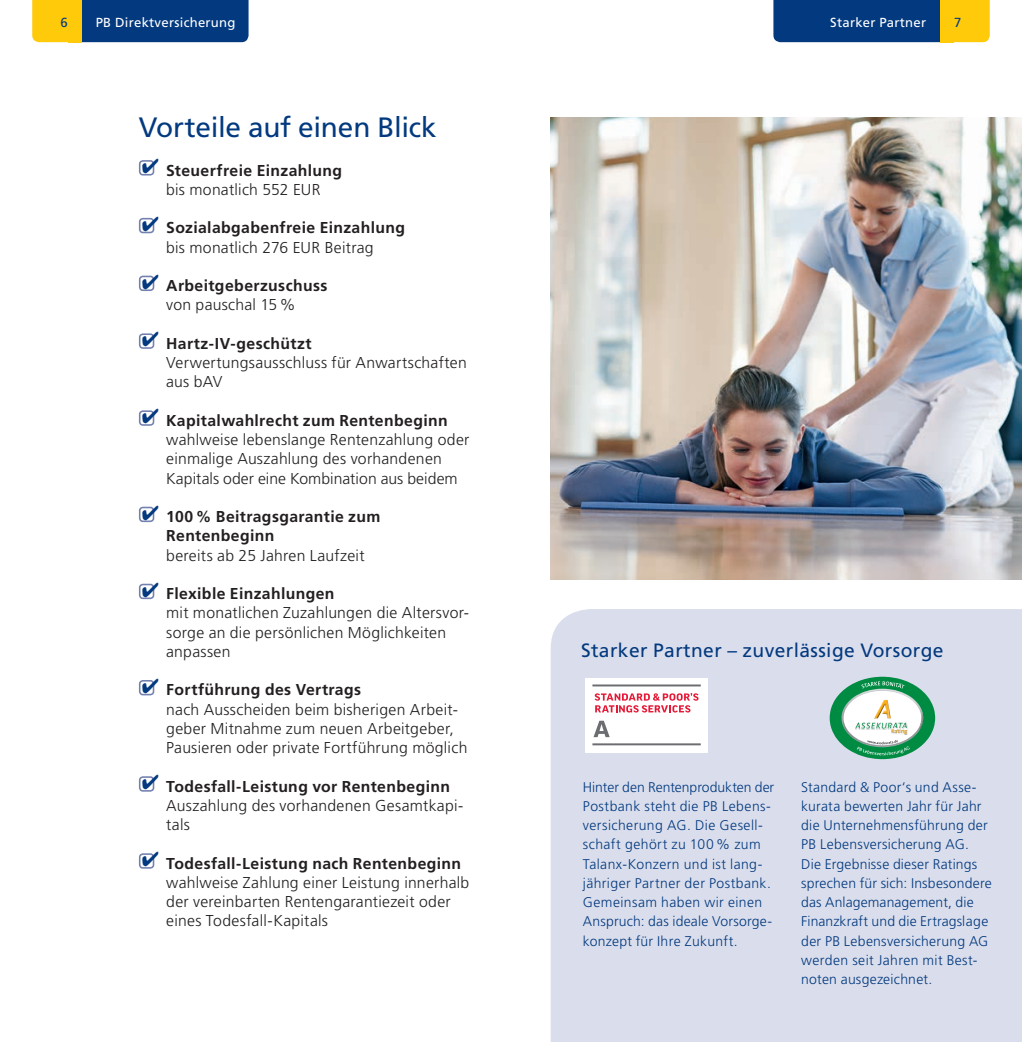
<style>
.page{position:relative;width:1022px;height:1042px;background:#fff}
.page>*{position:absolute;margin:0;border:0;box-sizing:border-box;transform-origin:0 0}
.t1{font:28px "Frutiger LT Std";letter-spacing:-.01em;color:#03397e}
.t2{font:19.25px "Frutiger LT Std";letter-spacing:.02em;color:#03397e}
.t3{font:300 15.75px/19.2px "Frutiger LT Std";letter-spacing:.015em;color:#231f20}
.t4{font:700 15.75px/19.2px "Frutiger LT Std";letter-spacing:.025em;color:#231f20}
.t5{font:300 14px/19.2px "Frutiger LT Std";letter-spacing:.02em;color:#03397e}
.t6{font:13.12px "Frutiger LT Std";letter-spacing:.02em;color:#fff}
.t7{font:13.12px "Frutiger LT Std";color:#03397e}
</style>
<div class="page">
<div style="left:551px;top:609px;width:471px;height:433px;background:#dadeec"></div>
<div style="left:585px;top:678px;width:123px;height:74px;background:#fff"></div>
<svg style="left:595px;top:693px;width:103px;height:19px"></svg>
<hr style="left:592px;top:684px;width:109px;height:2px;background:#6c6d70">
<hr style="left:592px;top:743px;width:109px;height:2px;background:#6c6d70">
<svg style="left:593px;top:721px;width:17px;height:16px"></svg>
<img style="left:551px;top:118px;width:471px;height:462px">
<div style="left:139px;top:160px;width:15px;height:15px;border:2px solid #7381b0;border-radius:3px"></div>
<div style="left:139px;top:218px;width:15px;height:15px;border:2px solid #7381b0;border-radius:3px"></div>
<div style="left:139px;top:276px;width:15px;height:15px;border:2px solid #7381b0;border-radius:3px"></div>
<div style="left:139px;top:410px;width:15px;height:16px;border:2px solid #7381b0;border-radius:3px"></div>
<div style="left:139px;top:333px;width:15px;height:16px;border:2px solid #7381b0;border-radius:3px"></div>
<div style="left:139px;top:507px;width:15px;height:15px;border:2px solid #7381b0;border-radius:3px"></div>
<div style="left:139px;top:584px;width:15px;height:15px;border:2px solid #7381b0;border-radius:3px"></div>
<div style="left:139px;top:680px;width:15px;height:15px;border:2px solid #7381b0;border-radius:3px"></div>
<div style="left:139px;top:776px;width:15px;height:15px;border:2px solid #7381b0;border-radius:3px"></div>
<div style="left:139px;top:853px;width:15px;height:15px;border:2px solid #7381b0;border-radius:3px"></div>
<svg style="left:32px;top:0;width:217px;height:42px;background:#30536a"></svg>
<div style="left:68px;top:0;width:14px;height:42px;background:#feca0a"></div>
<svg style="left:773px;top:0;width:217px;height:42px;background:#30536a"></svg>
<div style="left:940px;top:0;width:14px;height:42px;background:#feca0a"></div>
<svg style="left:830px;top:677px;width:105px;height:82px"></svg>
<svg style="left:142px;top:160px;width:13px;height:13px"></svg>
<svg style="left:142px;top:217px;width:13px;height:14px"></svg>
<svg style="left:142px;top:275px;width:13px;height:14px"></svg>
<svg style="left:142px;top:410px;width:13px;height:13px"></svg>
<svg style="left:142px;top:333px;width:13px;height:13px"></svg>
<svg style="left:142px;top:506px;width:13px;height:14px"></svg>
<svg style="left:142px;top:583px;width:13px;height:14px"></svg>
<svg style="left:142px;top:680px;width:13px;height:13px"></svg>
<svg style="left:142px;top:776px;width:13px;height:13px"></svg>
<svg style="left:142px;top:853px;width:13px;height:13px"></svg>
<p class="t7" style="left:61px;top:15px;width:9px">6</p>
<p class="t6" style="left:96px;top:15px;width:141px">PB Direktversicherung</p>
<p class="t6" style="left:830px;top:15px;width:97px">Starker Partner</p>
<p class="t7" style="left:954px;top:15px;width:9px">7</p>
<h1 class="t1" style="left:139px;top:111px;width:299px">Vorteile auf einen Blick</h1>
<p class="t4" style="left:166px;top:160px;width:177px">Steuerfreie Einzahlung</p>
<p class="t3" style="left:166px;top:180px;width:156px">bis monatlich 552 EUR</p>
<p class="t4" style="left:166px;top:218px;width:240px">Sozialabgabenfreie Einzahlung</p>
<p class="t3" style="left:166px;top:238px;width:209px">bis monatlich 276 EUR Beitrag</p>
<p class="t4" style="left:166px;top:276px;width:163px">Arbeitgeberzuschuss</p>
<p class="t3" style="left:166px;top:295px;width:131px">von pauschal 15%</p>
<p class="t4" style="left:166px;top:334px;width:147px">Hartz-IV-geschützt</p>
<p class="t3" style="left:166px;top:353px;width:302px">Verwertungsausschluss für Anwartschaften aus bAV</p>
<p class="t4" style="left:166px;top:411px;width:283px">Kapitalwahlrecht zum Rentenbeginn</p>
<p class="t3" style="left:166px;top:430px;width:305px">wahlweise lebenslange Rentenzahlung oder einmalige Auszahlung des vorhandenen<br>Kapitals oder eine Kombination aus beidem</p>
<p class="t4" style="left:166px;top:507px;width:216px">100% Beitragsgarantie zum<br>Rentenbeginn</p>
<p class="t3" style="left:166px;top:546px;width:200px">bereits ab 25 Jahren Laufzeit</p>
<p class="t4" style="left:166px;top:584px;width:170px">Flexible Einzahlungen</p>
<p class="t3" style="left:166px;top:603px;width:304px">mit monatlichen Zuzahlungen die Altersvor&shy;sorge an die persönlichen Möglichkeiten anpassen</p>
<p class="t4" style="left:166px;top:680px;width:196px">Fortführung des Vertrags</p>
<p class="t3" style="left:166px;top:700px;width:303px">nach Ausscheiden beim bisherigen Arbeit&shy;geber Mitnahme zum neuen Arbeitgeber,<br>Pausieren oder private Fortführung möglich</p>
<p class="t4" style="left:166px;top:776px;width:285px">Todesfall-Leistung vor Rentenbeginn</p>
<p class="t3" style="left:166px;top:796px;width:299px">Auszahlung des vorhandenen Gesamtkapi&shy;tals</p>
<p class="t4" style="left:166px;top:853px;width:296px">Todesfall-Leistung nach Rentenbeginn</p>
<p class="t3" style="left:166px;top:873px;width:305px">wahlweise Zahlung einer Leistung innerhalb der vereinbarten Rentengarantiezeit oder eines Todesfall-Kapitals</p>
<p class="t2" style="left:581px;top:639px;width:364px">Starker Partner – zuverlässige Vorsorge</p>
<p class="t5" style="left:583px;top:777px;width:193px">Hinter den Rentenprodukten der<br>Postbank steht die PB Lebens&shy;versicherung AG. Die Gesell&shy;schaft gehört zu 100 % zum<br>Talanx-Konzern und ist lang&shy;jähriger Partner der Postbank.<br>Gemeinsam haben wir einen<br>Anspruch: das ideale Vorsorge&shy;konzept für Ihre Zukunft.</p>
<p class="t5" style="left:801px;top:777px;width:192px">Standard &amp; Poor‘s und Asse&shy;kurata bewerten Jahr für Jahr die Unternehmensführung der<br>PB Lebensversicherung AG.<br>Die Ergebnisse dieser Ratings sprechen für sich: Insbesondere das Anlagemanagement, die<br>Finanzkraft und die Ertragslage der PB Lebensversicherung AG werden seit Jahren mit Best&shy;noten ausgezeichnet.</p>
</div>
